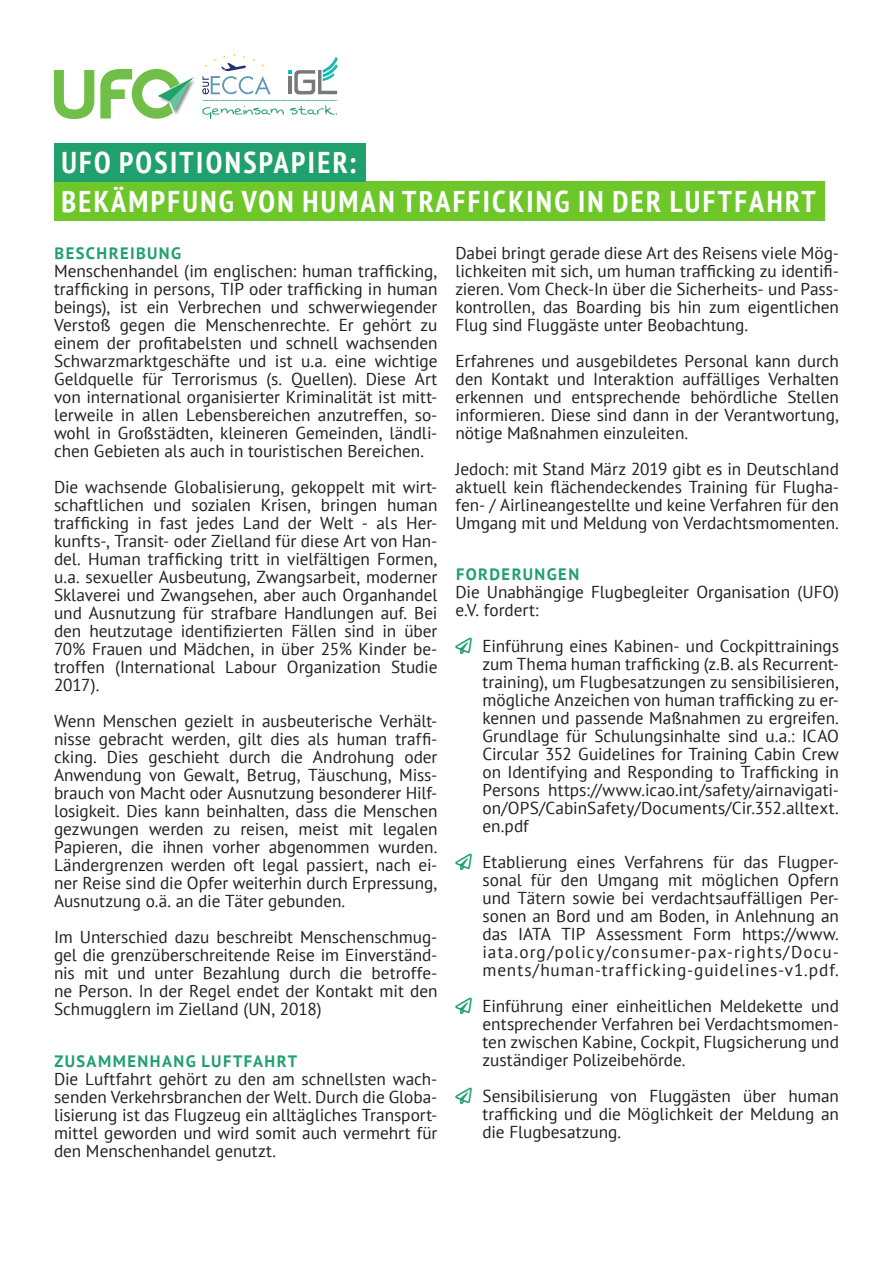
<style>
.page{position:relative;width:893px;height:1263px;background:#fff}
.page>*{position:absolute;margin:0;border:0;box-sizing:border-box;transform-origin:0 0}
.t1{font:700 condensed 30px "PT Sans";letter-spacing:.08em;color:#fff}
.t2{font:17.25px/18px "PT Sans";letter-spacing:-.005em;color:#231f20;text-align:justify}
.t3{font:700 16.5px "PT Sans";letter-spacing:.085em;color:#20a06c}
</style>
<div class="page">
<svg style="left:54px;top:70px;width:40px;height:49px"></svg>
<img style="left:191px;top:77px;width:3px;height:11px">
<svg style="left:100px;top:69px;width:91px;height:50px"></svg>
<svg style="left:288px;top:57px;width:50px;height:37px"></svg>
<svg style="left:202px;top:54px;width:69px;height:40px"></svg>
<svg style="left:202px;top:100px;width:135px;height:19px"></svg>
<div style="left:54px;top:182px;width:770px;height:39px;background:#6ec729"></div>
<div style="left:54px;top:143px;width:312px;height:39px;background:#20a06c"></div>
<p class="t1" style="left:61px;top:143px;width:297px">UFO POSITIONSPAPIER:</p>
<p class="t1" style="left:61px;top:182px;width:756px">BEKÄMPFUNG VON HUMAN TRAFFICKING IN DER LUFTFAHRT</p>
<p class="t3" style="left:55px;top:242px;width:128px">BESCHREIBUNG</p>
<p class="t2" style="left:54px;top:261px;width:385px">Menschenhandel (im englischen: human trafficking, trafficking in persons, TIP oder trafficking in human beings), ist ein Verbrechen und schwerwiegender Verstoß gegen die Menschenrechte. Er gehört zu einem der profitabelsten und schnell wachsenden Schwarzmarktgeschäfte und ist u.a. eine wichtige Geldquelle für Terrorismus (s. Quellen). Diese Art von international organisierter Kriminalität ist mitt&shy;lerweile in allen Lebensbereichen anzutreffen, so&shy;wohl in Großstädten, kleineren Gemeinden, ländli&shy;chen Gebieten als auch in touristischen Bereichen.</p>
<p class="t2" style="left:54px;top:477px;width:385px">Die wachsende Globalisierung, gekoppelt mit wirt&shy;schaftlichen und sozialen Krisen, bringen human trafficking in fast jedes Land der Welt - als Her&shy;kunfts-, Transit- oder Zielland für diese Art von Han&shy;del. Human trafficking tritt in vielfältigen Formen, u.a. sexueller Ausbeutung, Zwangsarbeit, moderner Sklaverei und Zwangsehen, aber auch Organhandel und Ausnutzung für strafbare Handlungen auf. Bei den heutzutage identifizierten Fällen sind in über 70% Frauen und Mädchen, in über 25% Kinder be&shy;troffen (International Labour Organization Studie 2017).</p>
<p class="t2" style="left:54px;top:711px;width:385px">Wenn Menschen gezielt in ausbeuterische Verhält&shy;nisse gebracht werden, gilt dies als human traffi&shy;cking. Dies geschieht durch die Androhung oder Anwendung von Gewalt, Betrug, Täuschung, Miss&shy;brauch von Macht oder Ausnutzung besonderer Hilf&shy;losigkeit. Dies kann beinhalten, dass die Menschen gezwungen werden zu reisen, meist mit legalen Papieren, die ihnen vorher abgenommen wurden.<br>Ländergrenzen werden oft legal passiert, nach ei&shy;ner Reise sind die Opfer weiterhin durch Erpressung, Ausnutzung o.ä. an die Täter gebunden.</p>
<p class="t2" style="left:54px;top:927px;width:385px">Im Unterschied dazu beschreibt Menschenschmug&shy;gel die grenzüberschreitende Reise im Einverständ&shy;nis mit und unter Bezahlung durch die betroffe&shy;ne Person. In der Regel endet der Kontakt mit den Schmugglern im Zielland (UN, 2018)</p>
<p class="t3" style="left:55px;top:1050px;width:244px">ZUSAMMENHANG LUFTFAHRT</p>
<p class="t2" style="left:54px;top:1070px;width:385px">Die Luftfahrt gehört zu den am schnellsten wach&shy;senden Verkehrsbranchen der Welt. Durch die Globa&shy;lisierung ist das Flugzeug ein alltägliches Transport&shy;mittel geworden und wird somit auch vermehrt für den Menschenhandel genutzt.</p>
<p class="t2" style="left:455px;top:243px;width:385px">Dabei bringt gerade diese Art des Reisens viele Mög&shy;lichkeiten mit sich, um human trafficking zu identifi&shy;zieren. Vom Check-In über die Sicherheits- und Pass&shy;kontrollen, das Boarding bis hin zum eigentlichen Flug sind Fluggäste unter Beobachtung.</p>
<p class="t2" style="left:455px;top:351px;width:385px">Erfahrenes und ausgebildetes Personal kann durch den Kontakt und Interaktion auffälliges Verhalten erkennen und entsprechende behördliche Stellen informieren. Diese sind dann in der Verantwortung, nötige Maßnahmen einzuleiten.</p>
<p class="t2" style="left:455px;top:459px;width:385px">Jedoch: mit Stand März 2019 gibt es in Deutschland aktuell kein flächendeckendes Training für Flugha&shy;fen- / Airlineangestellte und keine Verfahren für den Umgang mit und Meldung von Verdachtsmomenten.</p>
<p class="t3" style="left:456px;top:563px;width:125px">FORDERUNGEN</p>
<p class="t2" style="left:455px;top:582px;width:385px">Die Unabhängige Flugbegleiter Organisation (UFO) e.V. fordert:</p>
<p class="t2" style="left:482px;top:636px;width:358px">Einführung eines Kabinen- und Cockpittrainings zum Thema human trafficking (z.B. als Recurrent&shy;training), um Flugbesatzungen zu sensibilisieren, mögliche Anzeichen von human trafficking zu er&shy;kennen und passende Maßnahmen zu ergreifen.<br>Grundlage für Schulungsinhalte sind u.a.: ICAO Circular 352 Guidelines for Training Cabin Crew on Identifying and Responding to Trafficking in Persons https://www.icao.int/safety/airnavigati&shy;on/OPS/CabinSafety/Documents/Cir.352.alltext. en.pdf</p>
<p class="t2" style="left:482px;top:852px;width:358px">Etablierung eines Verfahrens für das Flugper&shy;sonal für den Umgang mit möglichen Opfern und Tätern sowie bei verdachtsauffälligen Per&shy;sonen an Bord und am Boden, in Anlehnung an das IATA TIP Assessment Form https://www. iata.org/policy/consumer-pax-rights/Docu&shy;ments/human-trafficking-guidelines-v1.pdf.</p>
<p class="t2" style="left:482px;top:996px;width:358px">Einführung einer einheitlichen Meldekette und entsprechender Verfahren bei Verdachtsmomen&shy;ten zwischen Kabine, Cockpit, Flugsicherung und zuständiger Polizeibehörde.</p>
<p class="t2" style="left:482px;top:1086px;width:358px">Sensibilisierung von Fluggästen über human trafficking und die Möglichkeit der Meldung an die Flugbesatzung.</p>
</div>
